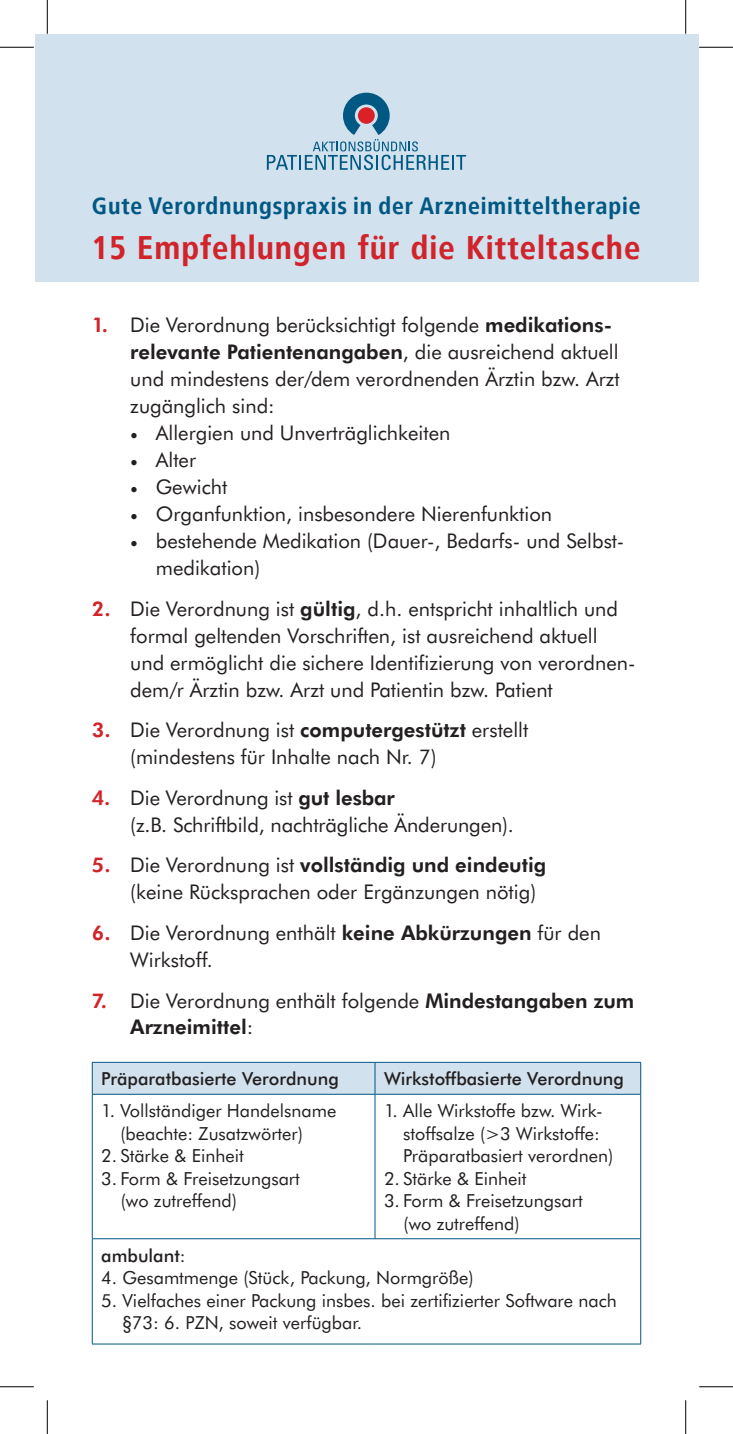
<style>
.page{position:relative;width:733px;height:1434px;background:#fff}
.page>*{position:absolute;margin:0;border:0;box-sizing:border-box;transform-origin:0 0}
.t1{font:700 32.62px "Transit Offc";letter-spacing:.01em;color:#d1232a}
.t2{font:700 23.62px "Transit Offc";letter-spacing:.015em;color:#005883}
.t3{font:20.25px/27px "Futura BT";color:#231f20}
.t4{font:18px/22.5px "Futura BT";color:#231f20}
.t5{font:500 18px "Futura BT";color:#231f20}
.s1{font-weight:700;color:#d1232a}
.s2{font-weight:700}
.s3{font-family:"Minion Pro"}
.s4{font-weight:400}
</style>
<div class="page">
<div style="left:34px;top:34px;width:664px;height:248px;background:#d1e1ed"></div>
<div style="left:93px;top:1063px;width:547px;height:31px;background:#d1e1ed"></div>
<hr style="left:92px;top:1062px;width:283px;height:1px;background:#005883">
<hr style="left:92px;top:1063px;width:1px;height:31px;background:#005883">
<hr style="left:375px;top:1062px;width:265px;height:1px;background:#005883">
<hr style="left:374px;top:1063px;width:1px;height:31px;background:#005883">
<hr style="left:640px;top:1063px;width:1px;height:31px;background:#005883">
<hr style="left:92px;top:1094px;width:283px;height:1px;background:#005883">
<hr style="left:92px;top:1094px;width:1px;height:144px;background:#005883">
<hr style="left:375px;top:1094px;width:265px;height:1px;background:#005883">
<hr style="left:374px;top:1094px;width:1px;height:144px;background:#005883">
<hr style="left:640px;top:1094px;width:1px;height:144px;background:#005883">
<hr style="left:92px;top:1238px;width:283px;height:1px;background:#005883">
<hr style="left:92px;top:1239px;width:1px;height:105px;background:#005883">
<hr style="left:375px;top:1238px;width:265px;height:1px;background:#005883">
<hr style="left:640px;top:1239px;width:1px;height:105px;background:#005883">
<hr style="left:92px;top:1344px;width:283px;height:1px;background:#005883">
<hr style="left:375px;top:1344px;width:265px;height:1px;background:#005883">
<svg style="left:267px;top:92px;width:199px;height:78px"></svg>
<div style="left:358px;top:107px;width:16px;height:17px;background:#da2128;border-radius:50%"></div>
<hr style="left:0;top:47px;width:34px;height:1px;background:#000">
<hr style="left:699px;top:47px;width:33px;height:1px;background:#000">
<hr style="left:0;top:1386px;width:34px;height:1px;background:#000">
<hr style="left:699px;top:1386px;width:33px;height:1px;background:#000">
<hr style="left:47px;top:0;width:1px;height:34px;background:#000">
<hr style="left:47px;top:1400px;width:1px;height:34px;background:#000">
<hr style="left:685px;top:0;width:1px;height:34px;background:#000">
<hr style="left:685px;top:1400px;width:1px;height:34px;background:#000">
<p class="t2" style="left:92px;top:191px;width:550px">Gute Verordnungspraxis in der Arzneimitteltherapie</p>
<h1 class="t1" style="left:92px;top:227px;width:550px">15 Empfehlungen für die Kitteltasche</h1>
<p class="t3" style="left:130px;top:311px;width:491px;text-indent:-38px"><span class="s1">1.</span> Die Verordnung berücksichtigt folgende <span class="s2">medikations&shy;relevante Patientenangaben</span>, die ausreichend aktuell und mindestens der/dem verordnenden Ärztin bzw. Arzt zugänglich sind:</p>
<p class="t3" style="left:130px;top:419px;width:321px"><span class="s3">•</span> Allergien und Unverträglichkeiten</p>
<p class="t3" style="left:130px;top:446px;width:67px"><span class="s3">•</span> Alter</p>
<p class="t3" style="left:130px;top:473px;width:98px"><span class="s3">•</span> Gewicht</p>
<p class="t3" style="left:130px;top:500px;width:423px"><span class="s3">•</span> Organfunktion, insbesondere Nierenfunktion</p>
<p class="t3" style="left:156px;top:527px;width:469px;text-indent:-26px"><span class="s3">•</span> bestehende Medikation (Dauer-, Bedarfs- und Selbst&shy;medikation)</p>
<p class="t3" style="left:130px;top:595px;width:506px;text-indent:-38px"><span class="s1">2.</span> Die Verordnung ist <span class="s2">gültig</span>, d.h. entspricht inhaltlich und formal geltenden Vorschriften, ist ausreichend aktuell und ermöglicht die sichere Identifizierung von verordnen&shy;dem/r Ärztin bzw. Arzt und Patientin bzw. Patient</p>
<p class="t3" style="left:130px;top:716px;width:399px;text-indent:-38px"><span class="s1">3.</span> Die Verordnung ist <span class="s2">computergestützt</span> erstellt (mindestens für Inhalte nach Nr. 7)</p>
<p class="t3" style="left:130px;top:784px;width:385px;text-indent:-38px"><span class="s1">4.</span> Die Verordnung ist <span class="s2">gut lesbar<br></span>(z.B. Schriftbild, nachträgliche Änderungen).</p>
<p class="t3" style="left:130px;top:851px;width:417px;text-indent:-38px"><span class="s1">5.</span> Die Verordnung ist <span class="s2">vollständig und eindeutig </span>(keine Rücksprachen oder Ergänzungen nötig)</p>
<p class="t3" style="left:130px;top:919px;width:472px;text-indent:-38px"><span class="s1">6.</span> Die Verordnung enthält <span class="s2">keine Abkürzungen</span> für den<br>Wirkstoff.</p>
<p class="t3" style="left:130px;top:986px;width:505px;text-indent:-38px"><span class="s1">7.</span> Die Verordnung enthält folgende <span class="s2">Mindestangaben zum<br>Arzneimittel</span>:</p>
<p class="t5" style="left:101px;top:1067px;width:239px">Präparatbasierte Verordnung</p>
<p class="t5" style="left:384px;top:1067px;width:241px">Wirkstoffbasierte Verordnung</p>
<p class="t4" style="left:120px;top:1099px;width:217px;text-indent:-19px">1. Vollständiger Handelsname (beachte: Zusatzwörter)</p>
<p class="t4" style="left:101px;top:1144px;width:144px">2. Stärke &amp; Einheit</p>
<p class="t4" style="left:121px;top:1167px;width:181px;text-indent:-19px">3. Form &amp; Freisetzungsart (wo zutreffend)</p>
<p class="t4" style="left:403px;top:1099px;width:211px;text-indent:-19px">1. Alle Wirkstoffe bzw. Wirk&shy;stoffsalze (&gt;3 Wirkstoffe:<br>Präparatbasiert verordnen)</p>
<p class="t4" style="left:384px;top:1167px;width:144px">2. Stärke &amp; Einheit</p>
<p class="t4" style="left:403px;top:1189px;width:181px;text-indent:-19px">3. Form &amp; Freisetzungsart (wo zutreffend)</p>
<p class="t5" style="left:101px;top:1244px;width:86px">ambulant<span class="s4">:</span></p>
<p class="t4" style="left:101px;top:1266px;width:374px">4. Gesamtmenge (Stück, Packung, Normgröße)</p>
<p class="t4" style="left:122px;top:1289px;width:495px;text-indent:-21px">5. Vielfaches einer Packung insbes. bei zertifizierter Software nach §73: 6. PZN, soweit verfügbar.</p>
</div>
